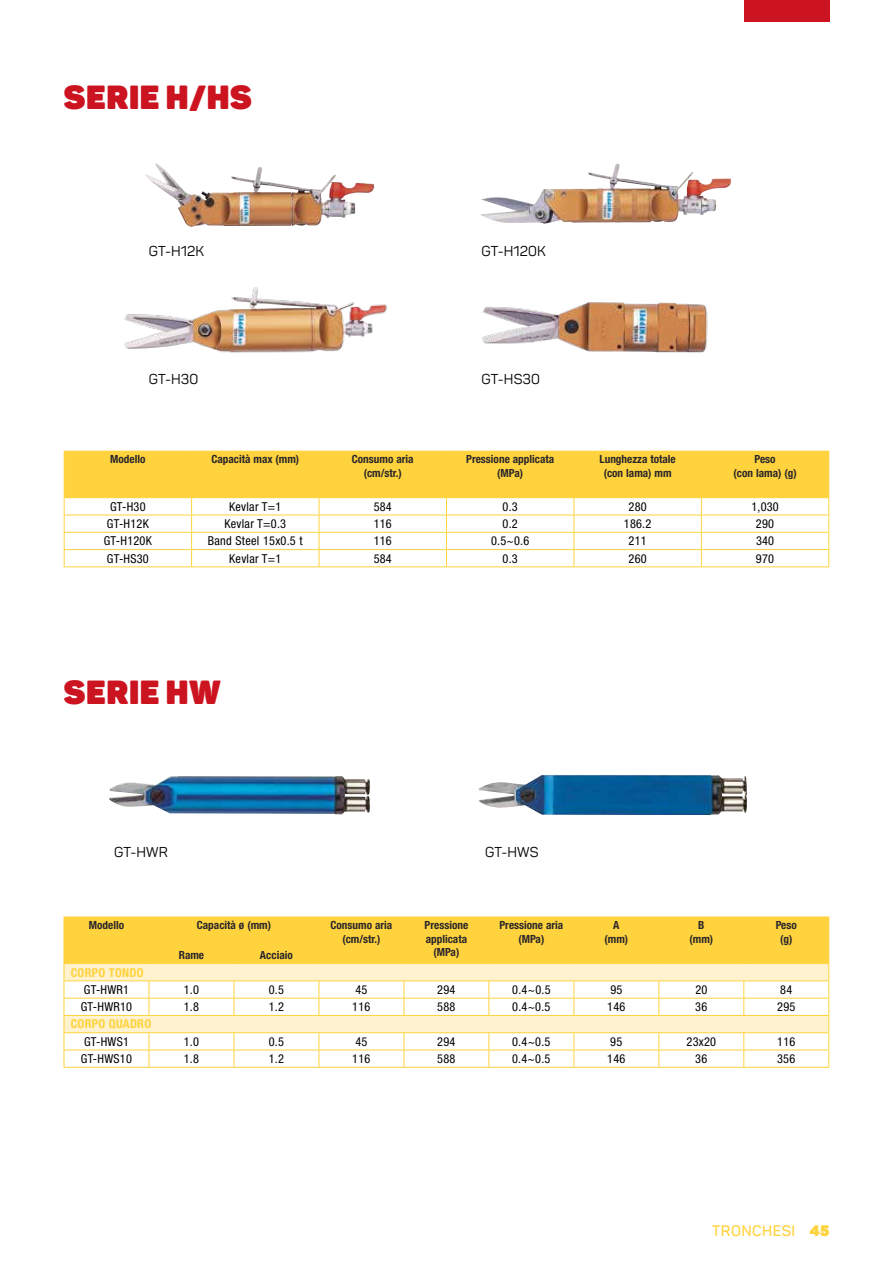
<style>
.page{position:relative;width:893px;height:1263px;background:#fff}
.page>*{position:absolute;margin:0;border:0;box-sizing:border-box;transform-origin:0 0}
.t1{font:800 33px "Panton";letter-spacing:.02em;color:#cc1420}
.t2{font:600 15px "Panton";letter-spacing:.025em;color:#ffd33d}
.t3{font:14.1px "Panton";color:#000}
.t4{font:condensed 12.3px "Helvetica Neue LT Std";letter-spacing:.02em;color:#000}
.t5{font:700 condensed 12.3px "Helvetica Neue LT Std";letter-spacing:.02em;color:#ffd33d}
.t6{font:700 condensed 11.25px/13.5px "Helvetica Neue LT Std";color:#2a262b;text-align:center}
.s1{font-weight:800}
</style>
<div class="page">
<div style="left:744px;top:0;width:85px;height:21px;background:#cc1420"></div>
<hr style="left:64px;top:566px;width:128px;height:1px;background:#ffd33d">
<hr style="left:319px;top:566px;width:127px;height:1px;background:#ffd33d">
<hr style="left:446px;top:566px;width:128px;height:1px;background:#ffd33d">
<hr style="left:574px;top:566px;width:127px;height:1px;background:#ffd33d">
<hr style="left:701px;top:566px;width:128px;height:1px;background:#ffd33d">
<svg style="left:64px;top:451px;width:765px;height:115px"></svg>
<hr style="left:192px;top:515px;width:127px;height:1px;background:#ffd33d">
<hr style="left:192px;top:532px;width:127px;height:1px;background:#ffd33d">
<hr style="left:192px;top:549px;width:127px;height:1px;background:#ffd33d">
<hr style="left:192px;top:566px;width:127px;height:1px;background:#ffd33d">
<svg style="left:64px;top:917px;width:765px;height:150px"></svg>
<hr style="left:64px;top:1032px;width:85px;height:1px;background:#ffd33d">
<hr style="left:149px;top:1032px;width:85px;height:1px;background:#ffd33d">
<hr style="left:234px;top:1032px;width:85px;height:1px;background:#ffd33d">
<hr style="left:319px;top:1032px;width:85px;height:1px;background:#ffd33d">
<hr style="left:404px;top:1032px;width:85px;height:1px;background:#ffd33d">
<hr style="left:574px;top:1032px;width:85px;height:1px;background:#ffd33d">
<hr style="left:659px;top:1032px;width:85px;height:1px;background:#ffd33d">
<hr style="left:744px;top:1032px;width:85px;height:1px;background:#ffd33d">
<hr style="left:64px;top:1050px;width:85px;height:1px;background:#ffd33d">
<hr style="left:149px;top:1050px;width:85px;height:1px;background:#ffd33d">
<hr style="left:234px;top:1050px;width:85px;height:1px;background:#ffd33d">
<hr style="left:319px;top:1050px;width:85px;height:1px;background:#ffd33d">
<hr style="left:404px;top:1050px;width:85px;height:1px;background:#ffd33d">
<hr style="left:574px;top:1050px;width:85px;height:1px;background:#ffd33d">
<hr style="left:659px;top:1050px;width:85px;height:1px;background:#ffd33d">
<hr style="left:744px;top:1050px;width:85px;height:1px;background:#ffd33d">
<hr style="left:64px;top:1067px;width:85px;height:1px;background:#ffd33d">
<hr style="left:149px;top:1067px;width:85px;height:1px;background:#ffd33d">
<hr style="left:234px;top:1067px;width:85px;height:1px;background:#ffd33d">
<hr style="left:319px;top:1067px;width:85px;height:1px;background:#ffd33d">
<hr style="left:404px;top:1067px;width:85px;height:1px;background:#ffd33d">
<hr style="left:489px;top:1067px;width:85px;height:1px;background:#ffd33d">
<hr style="left:574px;top:1067px;width:85px;height:1px;background:#ffd33d">
<hr style="left:659px;top:1067px;width:85px;height:1px;background:#ffd33d">
<hr style="left:744px;top:1067px;width:85px;height:1px;background:#ffd33d">
<img style="left:480px;top:164px;width:201px;height:60px">
<img style="left:145px;top:163px;width:210px;height:64px">
<img style="left:124px;top:287px;width:263px;height:66px">
<img style="left:482px;top:302px;width:226px;height:51px">
<img style="left:109px;top:776px;width:261px;height:38px">
<img style="left:479px;top:775px;width:268px;height:40px">
<h1 class="t1" style="left:64px;top:76px;width:189px">SERIE H/HS</h1>
<p class="t3" style="left:149px;top:242px;width:57px">GT-H12K</p>
<p class="t3" style="left:149px;top:370px;width:51px">GT-H30</p>
<p class="t3" style="left:482px;top:242px;width:66px">GT-H120K</p>
<p class="t3" style="left:482px;top:370px;width:60px">GT-HS30</p>
<p class="t6" style="left:110px;top:452px;width:37px">Modello</p>
<p class="t6" style="left:211px;top:452px;width:89px">Capacità max (mm)</p>
<p class="t6" style="left:352px;top:452px;width:63px">Consumo aria (cm/str.)</p>
<p class="t6" style="left:466px;top:452px;width:90px">Pressione applicata (MPa)</p>
<p class="t6" style="left:599px;top:452px;width:78px">Lunghezza totale (con lama) mm</p>
<p class="t6" style="left:733px;top:452px;width:65px">Peso<br>(con lama) (g)</p>
<p class="t4" style="left:110px;top:499px;width:37px">GT-H30</p>
<p class="t4" style="left:229px;top:499px;width:54px">Kevlar T=1</p>
<p class="t4" style="left:374px;top:499px;width:20px">584</p>
<p class="t4" style="left:503px;top:499px;width:17px">0.3</p>
<p class="t4" style="left:629px;top:499px;width:20px">280</p>
<p class="t4" style="left:751px;top:499px;width:29px">1,030</p>
<p class="t4" style="left:107px;top:517px;width:43px">GT-H12K</p>
<p class="t4" style="left:225px;top:517px;width:63px">Kevlar T=0.3</p>
<p class="t4" style="left:374px;top:517px;width:20px">116</p>
<p class="t4" style="left:503px;top:517px;width:17px">0.2</p>
<p class="t4" style="left:624px;top:517px;width:29px">186.2</p>
<p class="t4" style="left:756px;top:517px;width:20px">290</p>
<p class="t4" style="left:104px;top:534px;width:50px">GT-H120K</p>
<p class="t4" style="left:208px;top:534px;width:96px">Band Steel 15x0.5 t</p>
<p class="t4" style="left:374px;top:534px;width:20px">116</p>
<p class="t4" style="left:491px;top:534px;width:40px">0.5~0.6</p>
<p class="t4" style="left:629px;top:534px;width:20px">211</p>
<p class="t4" style="left:756px;top:534px;width:20px">340</p>
<p class="t4" style="left:107px;top:551px;width:43px">GT-HS30</p>
<p class="t4" style="left:229px;top:551px;width:54px">Kevlar T=1</p>
<p class="t4" style="left:374px;top:551px;width:20px">584</p>
<p class="t4" style="left:503px;top:551px;width:17px">0.3</p>
<p class="t4" style="left:628px;top:551px;width:20px">260</p>
<p class="t4" style="left:756px;top:551px;width:20px">970</p>
<h1 class="t1" style="left:64px;top:670px;width:158px">SERIE HW</h1>
<p class="t3" style="left:114px;top:844px;width:55px">GT-HWR</p>
<p class="t3" style="left:485px;top:844px;width:55px">GT-HWS</p>
<p class="t6" style="left:89px;top:918px;width:37px">Modello</p>
<p class="t6" style="left:197px;top:918px;width:76px">Capacità ø (mm)</p>
<p class="t6" style="left:330px;top:918px;width:63px">Consumo aria (cm/str.)</p>
<p class="t6" style="left:425px;top:918px;width:45px">Pressione applicata (MPa)</p>
<p class="t6" style="left:499px;top:918px;width:65px">Pressione aria (MPa)</p>
<p class="t6" style="left:604px;top:918px;width:25px">A (mm)</p>
<p class="t6" style="left:689px;top:918px;width:25px">B (mm)</p>
<p class="t6" style="left:776px;top:918px;width:23px">Peso (g)</p>
<p class="t6" style="left:179px;top:948px;width:27px">Rame</p>
<p class="t6" style="left:260px;top:948px;width:34px">Acciaio</p>
<p class="t5" style="left:71px;top:965px;width:74px">CORPO TONDO</p>
<p class="t4" style="left:84px;top:982px;width:47px">GT-HWR1</p>
<p class="t4" style="left:184px;top:982px;width:17px">1.0</p>
<p class="t4" style="left:269px;top:982px;width:17px">0.5</p>
<p class="t4" style="left:355px;top:982px;width:14px">45</p>
<p class="t4" style="left:437px;top:982px;width:20px">294</p>
<p class="t4" style="left:512px;top:982px;width:40px">0.4~0.5</p>
<p class="t4" style="left:610px;top:982px;width:14px">95</p>
<p class="t4" style="left:695px;top:982px;width:14px">20</p>
<p class="t4" style="left:780px;top:982px;width:14px">84</p>
<p class="t4" style="left:81px;top:1000px;width:53px">GT-HWR10</p>
<p class="t4" style="left:184px;top:1000px;width:17px">1.8</p>
<p class="t4" style="left:269px;top:1000px;width:17px">1.2</p>
<p class="t4" style="left:352px;top:1000px;width:20px">116</p>
<p class="t4" style="left:437px;top:1000px;width:20px">588</p>
<p class="t4" style="left:512px;top:1000px;width:40px">0.4~0.5</p>
<p class="t4" style="left:607px;top:1000px;width:20px">146</p>
<p class="t4" style="left:695px;top:1000px;width:14px">36</p>
<p class="t4" style="left:777px;top:1000px;width:20px">295</p>
<p class="t5" style="left:71px;top:1017px;width:82px">CORPO QUADRO</p>
<p class="t4" style="left:84px;top:1034px;width:46px">GT-HWS1</p>
<p class="t4" style="left:184px;top:1034px;width:17px">1.0</p>
<p class="t4" style="left:269px;top:1034px;width:17px">0.5</p>
<p class="t4" style="left:355px;top:1034px;width:14px">45</p>
<p class="t4" style="left:437px;top:1034px;width:20px">294</p>
<p class="t4" style="left:512px;top:1034px;width:40px">0.4~0.5</p>
<p class="t4" style="left:610px;top:1034px;width:14px">95</p>
<p class="t4" style="left:686px;top:1034px;width:31px">23x20</p>
<p class="t4" style="left:777px;top:1034px;width:20px">116</p>
<p class="t4" style="left:81px;top:1051px;width:53px">GT-HWS10</p>
<p class="t4" style="left:184px;top:1051px;width:17px">1.8</p>
<p class="t4" style="left:269px;top:1051px;width:17px">1.2</p>
<p class="t4" style="left:352px;top:1051px;width:20px">116</p>
<p class="t4" style="left:437px;top:1051px;width:20px">588</p>
<p class="t4" style="left:512px;top:1051px;width:40px">0.4~0.5</p>
<p class="t4" style="left:607px;top:1051px;width:20px">146</p>
<p class="t4" style="left:695px;top:1051px;width:14px">36</p>
<p class="t4" style="left:777px;top:1051px;width:20px">356</p>
<p class="t2" style="left:712px;top:1221px;width:119px">TRONCHESI <span class="s1">45</span></p>
</div>
